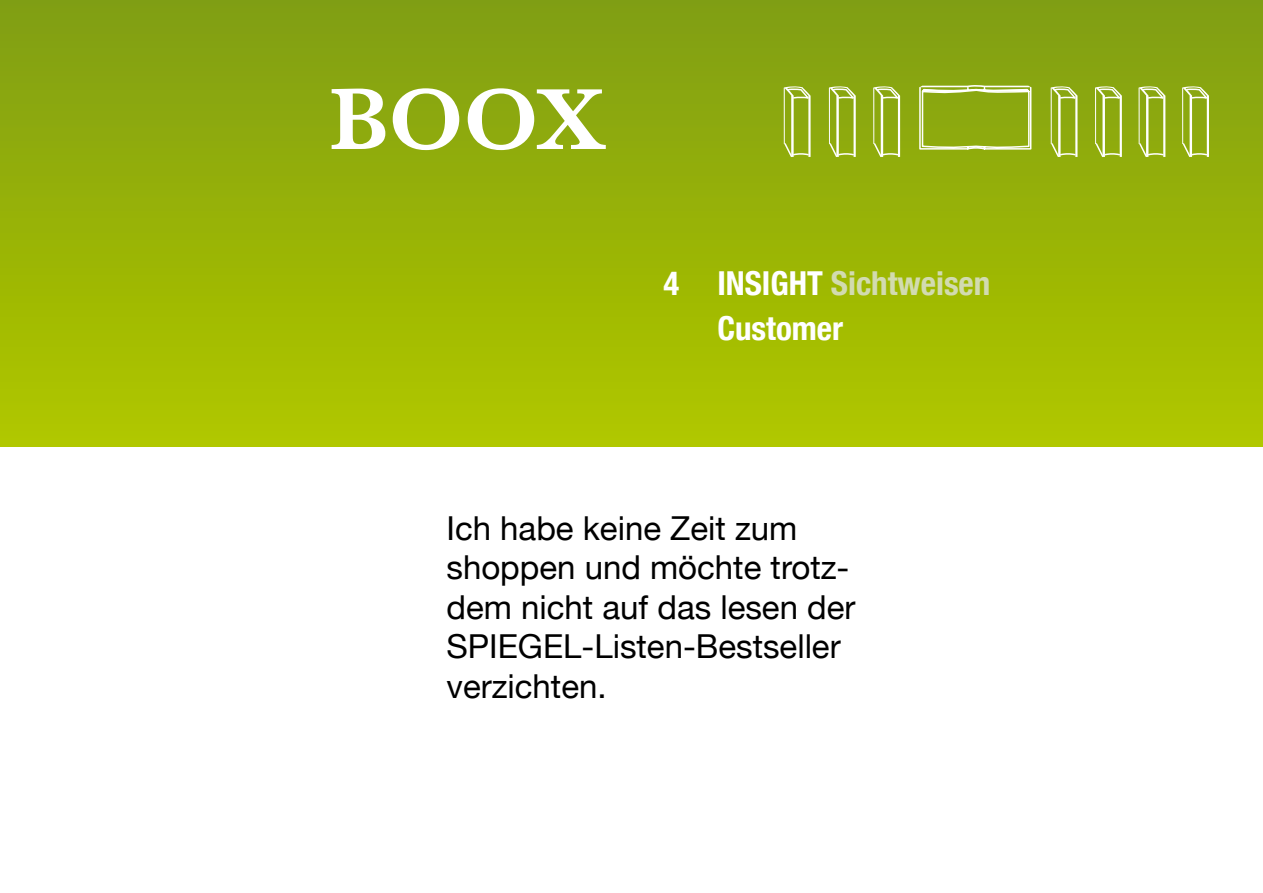
<style>
.page{position:relative;width:1263px;height:893px;background:#fff}
.page>*{position:absolute;margin:0;border:0;box-sizing:border-box;transform-origin:0 0}
.t1{font:600 90px "Baskerville";color:#fff}
.t2{font:33px/39.6px "Helvetica Neue";color:#000}
.t3{font:700 condensed 33px/45px "Helvetica Neue";color:#fff}
.s1{color:#d2dbb0}
</style>
<div class="page">
<div style="left:0;top:0;width:1263px;height:446px;background:linear-gradient(to bottom,#7f9e14,#b0c800)"></div>
<svg style="left:918px;top:85px;width:114px;height:66px;background:#9eb634"></svg>
<svg style="left:1050px;top:86px;width:29px;height:72px;background:#a7bd46"></svg>
<svg style="left:1094px;top:86px;width:29px;height:72px;background:#a7bd46"></svg>
<svg style="left:1138px;top:86px;width:29px;height:72px;background:#a7bd46"></svg>
<svg style="left:1181px;top:86px;width:29px;height:72px;background:#a7bd46"></svg>
<svg style="left:828px;top:86px;width:29px;height:72px;background:#a7bd46"></svg>
<svg style="left:783px;top:86px;width:29px;height:72px;background:#a7bd46"></svg>
<svg style="left:873px;top:86px;width:28px;height:72px"></svg>
<h1 class="t1" style="left:329px;top:67px;width:280px">BOOX</h1>
<p class="t3" style="left:717px;top:260px;width:275px;text-indent:-54px">4 INSIGHT <span class="s1">Sichtweisen<br></span>Customer</p>
<p class="t2" style="left:446px;top:508px;width:410px">Ich habe keine Zeit zum shoppen und möchte trotz&shy;dem nicht auf das lesen der<br>SPIEGEL-Listen-Bestseller verzichten.</p>
</div>
